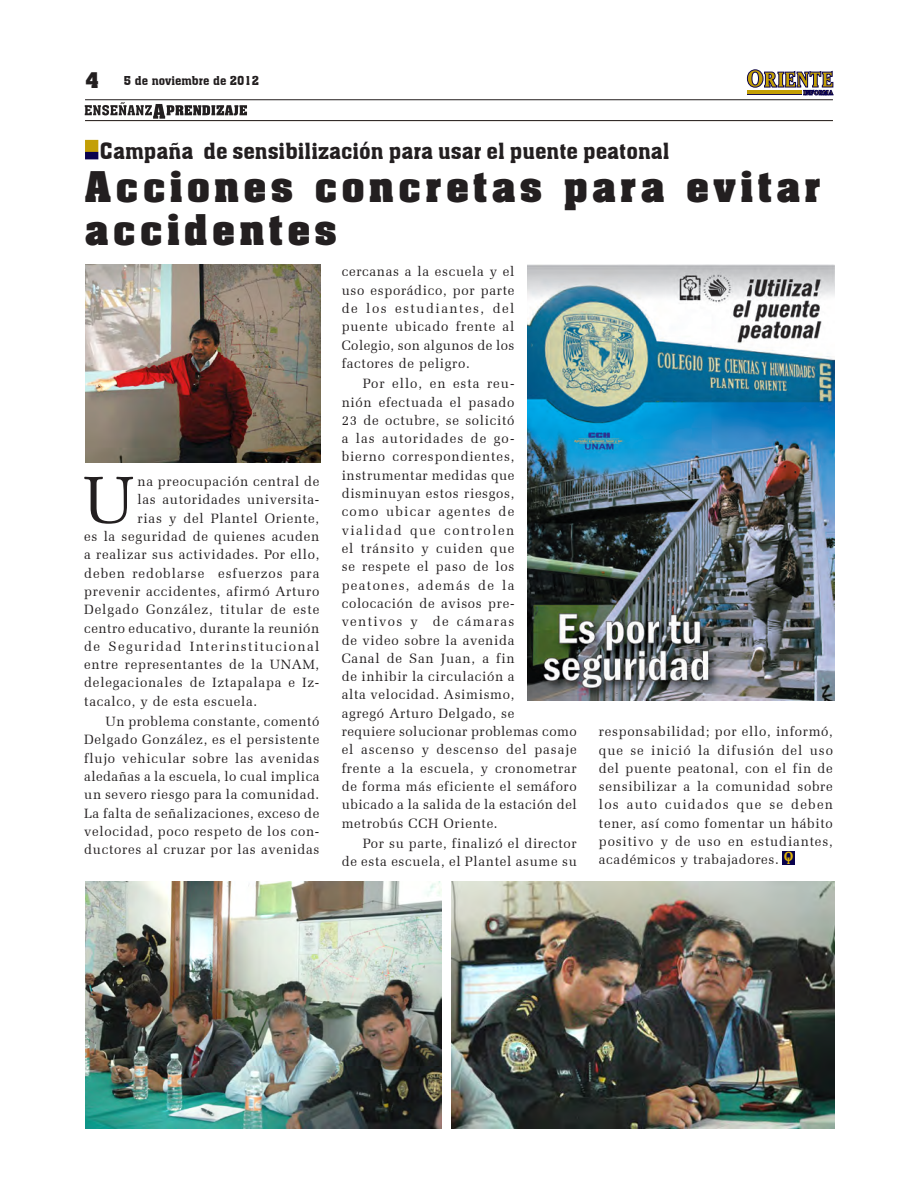
<style>
.page{position:relative;width:918px;height:1188px;background:#fff}
.page>*{position:absolute;margin:0;border:0;box-sizing:border-box;transform-origin:0 0}
.CUERPO_DE_TEXTOO_OK{font:66.75px "Zapf Elliptical 711 BT";color:#231f20}
.titulo{font:700 36px/43.5px "Aachen";letter-spacing:.14em;color:#231f20}
.balazo{font:21.75px "Aachen BT";color:#231f20}
.t1{font:700 21px "Aachen BT";color:#231f20}
.t2{font:700 15px "Oranda BT";color:#deb308}
.CUERPO_DE_TEXTOO_OK-2{font:13.5px/18.3px "Zapf Elliptical 711 BT";letter-spacing:.05em;color:#231f20;text-align:justify}
.CUERPO_DE_TEXTOO_OK-3{font:13.5px "Zapf Elliptical 711 BT";letter-spacing:.105em;color:#231f20}
.CUERPO_DE_TEXTOO_OK-4{font:13.5px "Zapf Elliptical 711 BT";letter-spacing:.07em;color:#231f20}
.t3{font:12px "Aachen BT";color:#231f20}
.t4{font:700 10.5px "Oranda BT";color:#deb308}
</style>
<div class="page">
<img style="left:85px;top:882px;width:357px;height:246px">
<img style="left:85px;top:264px;width:235px;height:198px">
<img style="left:527px;top:264px;width:307px;height:436px">
<div style="left:85px;top:140px;width:13px;height:12px;background:#c39f06;border:2px solid #c39f06"></div>
<div style="left:85px;top:152px;width:13px;height:7px;background:#0a024e"></div>
<div style="left:782px;top:851px;width:13px;height:14px;background:#0a024e"></div>
<img style="left:452px;top:882px;width:382px;height:246px">
<svg style="left:85px;top:103px;width:162px;height:16px"></svg>
<hr style="left:85px;top:99px;width:748px;height:1px;background:#231f20">
<hr style="left:85px;top:120px;width:748px;height:1px;background:#231f20">
<svg style="left:747px;top:70px;width:16px;height:17px"></svg>
<div style="left:747px;top:70px;width:16px;height:17px;border:1px solid #0a024e;border-radius:50%"></div>
<div style="left:752px;top:72px;width:7px;height:13px;background:#fff;border-radius:50%"></div>
<div style="left:752px;top:72px;width:7px;height:13px;border:1px solid #0a024e;border-radius:50%"></div>
<svg style="left:764px;top:71px;width:69px;height:24px"></svg>
<div style="left:747px;top:90px;width:54px;height:5px;background:#c39f06"></div>
<p class="t1" style="left:85px;top:67px;width:16px">4</p>
<p class="t3" style="left:124px;top:73px;width:137px">5 de noviembre de 2012</p>
<p class="balazo" style="left:100px;top:137px;width:571px">Campaña de sensibilización para usar el puente peatonal</p>
<p class="titulo" style="left:85px;top:163px;width:737px">Acciones concretas para evitar accidentes</p>
<p class="CUERPO_DE_TEXTOO_OK" style="left:83px;top:460px;width:53px">U</p>
<p class="CUERPO_DE_TEXTOO_OK-2" style="left:138px;top:472px;width:183px">na preocupación central de</p>
<p class="CUERPO_DE_TEXTOO_OK-2" style="left:138px;top:491px;width:183px">las autoridades universita-</p>
<p class="CUERPO_DE_TEXTOO_OK-2" style="left:138px;top:509px;width:183px">rias y del Plantel Oriente,</p>
<p class="CUERPO_DE_TEXTOO_OK-2" style="left:84px;top:527px;width:237px">es la seguridad de quienes acuden</p>
<p class="CUERPO_DE_TEXTOO_OK-2" style="left:84px;top:545px;width:237px">a realizar sus actividades. Por ello,</p>
<p class="CUERPO_DE_TEXTOO_OK-4" style="left:84px;top:565px;width:237px">deben redoblarse esfuerzos para</p>
<p class="CUERPO_DE_TEXTOO_OK-2" style="left:84px;top:582px;width:237px">prevenir accidentes, afirmó Arturo</p>
<p class="CUERPO_DE_TEXTOO_OK-2" style="left:84px;top:600px;width:237px">Delgado González, titular de este</p>
<p class="CUERPO_DE_TEXTOO_OK-2" style="left:84px;top:619px;width:236px">centro educativo, durante la reunión</p>
<p class="CUERPO_DE_TEXTOO_OK-3" style="left:84px;top:638px;width:237px">de Seguridad Interinstitucional</p>
<p class="CUERPO_DE_TEXTOO_OK-2" style="left:84px;top:655px;width:237px">entre representantes de la UNAM,</p>
<p class="CUERPO_DE_TEXTOO_OK-2" style="left:84px;top:674px;width:237px">delegacionales de Iztapalapa e Iz-</p>
<p class="CUERPO_DE_TEXTOO_OK-2" style="left:84px;top:692px;width:174px">tacalco, y de esta escuela.</p>
<p class="CUERPO_DE_TEXTOO_OK-2" style="left:84px;top:712px;width:237px;text-indent:21px">Un problema constante, comentó Delgado González, es el persistente flujo vehicular sobre las avenidas aledañas a la escuela, lo cual implica un severo riesgo para la comunidad.<br>La falta de señalizaciones, exceso de velocidad, poco respeto de los con&shy;ductores al cruzar por las avenidas</p>
<p class="CUERPO_DE_TEXTOO_OK-2" style="left:342px;top:262px;width:174px">cercanas a la escuela y el uso esporádico, por parte de los estudiantes, del puente ubicado frente al Colegio, son algunos de los factores de peligro.</p>
<p class="CUERPO_DE_TEXTOO_OK-2" style="left:342px;top:374px;width:237px;text-align:left;text-indent:21px">Por ello, en esta reu-<br>nión efectuada el pasado<br>23 de octubre, se solicitó<br>a las autoridades de go-<br>bierno correspondientes, instrumentar medidas que disminuyan estos riesgos,<br>como ubicar agentes de vialidad que controlen<br>el tránsito y cuiden que<br>se respete el paso de los peatones, además de la colocación de avisos pre&shy;ventivos y de cámaras<br>de video sobre la avenida<br>Canal de San Juan, a fin<br>de inhibir la circulación a<br>alta velocidad. Asimismo,<br>agregó Arturo Delgado, se<br>requiere solucionar problemas como el ascenso y descenso del pasaje frente a la escuela, y cronometrar de forma más eficiente el semáforo ubicado a la salida de la estación del metrobús CCH Oriente.</p>
<p class="CUERPO_DE_TEXTOO_OK-2" style="left:342px;top:834px;width:237px;text-align:right">Por su parte, finalizó el director<br>de esta escuela, el Plantel asume su</p>
<p class="CUERPO_DE_TEXTOO_OK-2" style="left:599px;top:722px;width:236px">responsabilidad; por ello, informó, que se inició la difusión del uso del puente peatonal, con el fin de sensibilizar a la comunidad sobre los auto cuidados que se deben tener, así como fomentar un hábito positivo y de uso en estudiantes, académicos y trabajadores.</p>
<p class="t2" style="left:784px;top:847px;width:11px">O</p>
<p class="t4" style="left:787px;top:854px;width:4px">I</p>
</div>
